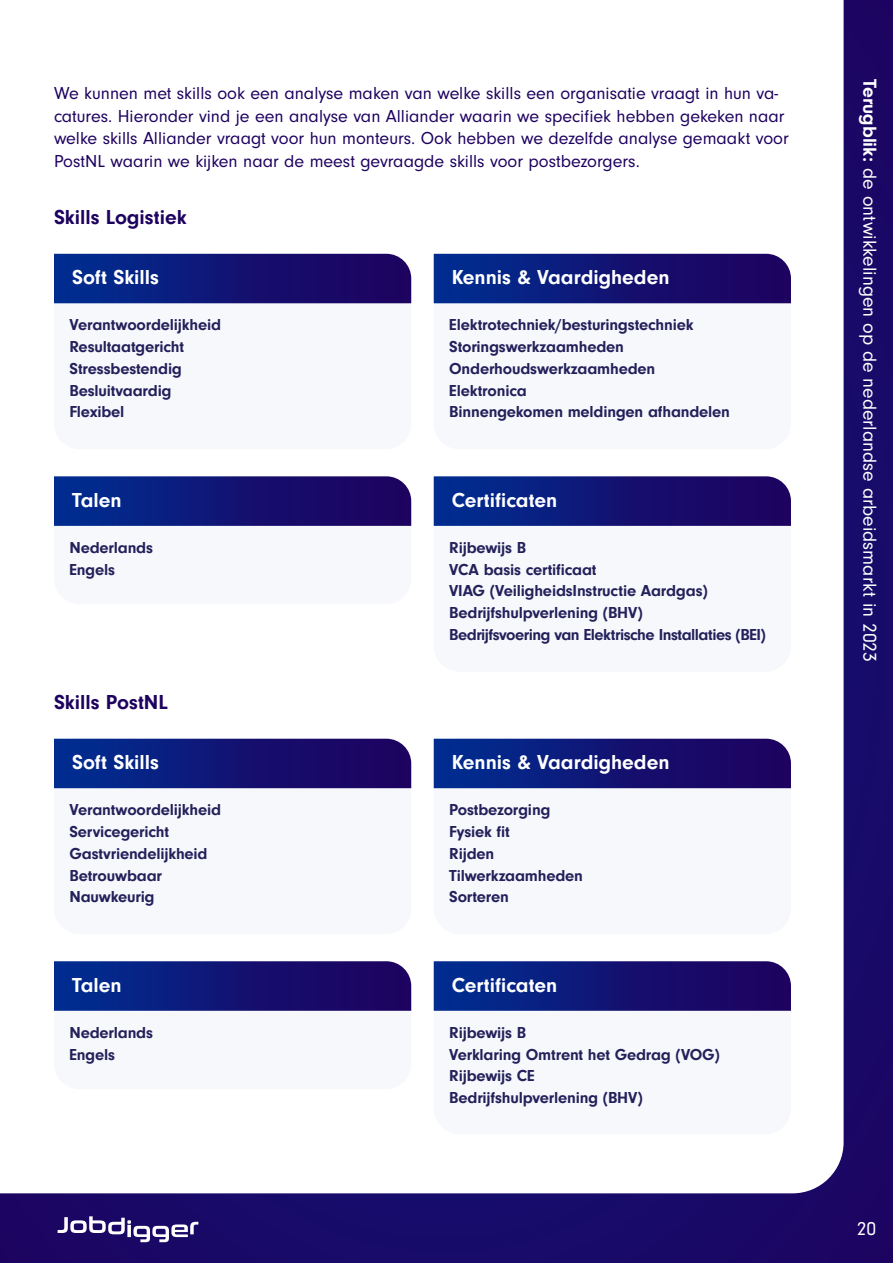
<style>
.page{position:relative;width:893px;height:1263px;background:#180a68}
.page>*{position:absolute;margin:0;border:0;box-sizing:border-box;transform-origin:0 0}
.t1{font:700 21px "Neuzeit Gro";color:#fff}
.t2{font:700 21px "Neuzeit Gro";color:#1e025f}
.t3{font:19.5px "Neuzeit Gro";color:#fff}
.Broodtekst{font:18px/22.5px "Neuzeit Gro";color:#1e025f}
.t4{font:700 16.5px "Neuzeit Gro";letter-spacing:-.01em;color:#24205a}
.t5{font:700 16.5px "Neuzeit Gro";letter-spacing:-.03em;color:#24205a}
.s1{font-weight:700}
</style>
<div class="page">
<div style="left:0;top:0;width:844px;height:1193px;background:#fff"></div>
<svg style="left:58px;top:1216px;width:140px;height:26px"></svg>
<div style="left:54px;top:303px;width:357px;height:146px;background:#f6f8fc"></div>
<div style="left:54px;top:738px;width:357px;height:196px;background:#f6f8fc"></div>
<div style="left:434px;top:303px;width:357px;height:146px;background:#f6f8fc"></div>
<div style="left:434px;top:738px;width:357px;height:196px;background:#f6f8fc"></div>
<div style="left:434px;top:526px;width:357px;height:146px;background:#f6f8fc"></div>
<div style="left:434px;top:1011px;width:357px;height:123px;background:#f6f8fc"></div>
<svg style="left:54px;top:254px;width:357px;height:49px"></svg>
<svg style="left:54px;top:739px;width:357px;height:49px"></svg>
<svg style="left:434px;top:254px;width:357px;height:49px"></svg>
<svg style="left:434px;top:739px;width:357px;height:49px"></svg>
<svg style="left:434px;top:476px;width:357px;height:50px"></svg>
<svg style="left:434px;top:961px;width:357px;height:50px"></svg>
<div style="left:54px;top:526px;width:357px;height:78px;background:#f6f8fc"></div>
<div style="left:54px;top:1011px;width:357px;height:78px;background:#f6f8fc"></div>
<svg style="left:54px;top:476px;width:357px;height:50px"></svg>
<svg style="left:54px;top:961px;width:357px;height:50px"></svg>
<p class="Broodtekst" style="left:54px;top:82px;width:736px">We kunnen met skills ook een analyse maken van welke skills een organisatie vraagt in hun va&shy;catures. Hieronder vind je een analyse van Alliander waarin we specifiek hebben gekeken naar welke skills Alliander vraagt voor hun monteurs. Ook hebben we dezelfde analyse gemaakt voor PostNL waarin we kijken naar de meest gevraagde skills voor postbezorgers.</p>
<p class="t2" style="left:54px;top:205px;width:134px">Skills Logistiek</p>
<p class="t1" style="left:72px;top:265px;width:88px">Soft Skills</p>
<p class="t1" style="left:452px;top:265px;width:219px">Kennis &amp; Vaardigheden</p>
<p class="t4" style="left:69px;top:316px;width:153px">Verantwoordelijkheid</p>
<p class="t4" style="left:69px;top:337px;width:116px">Resultaatgericht</p>
<p class="t4" style="left:69px;top:359px;width:114px">Stressbestendig</p>
<p class="t4" style="left:69px;top:381px;width:104px">Besluitvaardig</p>
<p class="t4" style="left:69px;top:403px;width:56px">Flexibel</p>
<p class="t4" style="left:449px;top:316px;width:246px">Elektrotechniek/besturingstechniek</p>
<p class="t4" style="left:449px;top:337px;width:176px">Storingswerkzaamheden</p>
<p class="t4" style="left:449px;top:359px;width:208px">Onderhoudswerkzaamheden</p>
<p class="t4" style="left:449px;top:381px;width:79px">Elektronica</p>
<p class="t4" style="left:449px;top:403px;width:282px">Binnengekomen meldingen afhandelen</p>
<p class="t1" style="left:72px;top:488px;width:51px">Talen</p>
<p class="t1" style="left:452px;top:488px;width:107px">Certificaten</p>
<p class="t4" style="left:69px;top:538px;width:85px">Nederlands</p>
<p class="t4" style="left:69px;top:560px;width:47px">Engels</p>
<p class="t4" style="left:449px;top:538px;width:79px">Rijbewijs B</p>
<p class="t4" style="left:449px;top:560px;width:149px">VCA basis certificaat</p>
<p class="t4" style="left:449px;top:582px;width:260px">VIAG (VeiligheidsInstructie Aardgas)</p>
<p class="t4" style="left:449px;top:603px;width:195px">Bedrijfshulpverlening (BHV)</p>
<p class="t5" style="left:449px;top:625px;width:318px">Bedrijfsvoering van Elektrische Installaties (BEI)</p>
<p class="t2" style="left:54px;top:690px;width:115px">Skills PostNL</p>
<p class="t1" style="left:72px;top:750px;width:88px">Soft Skills</p>
<p class="t1" style="left:452px;top:750px;width:219px">Kennis &amp; Vaardigheden</p>
<p class="t4" style="left:69px;top:801px;width:153px">Verantwoordelijkheid</p>
<p class="t4" style="left:69px;top:822px;width:101px">Servicegericht</p>
<p class="t4" style="left:69px;top:844px;width:140px">Gastvriendelijkheid</p>
<p class="t4" style="left:69px;top:866px;width:94px">Betrouwbaar</p>
<p class="t4" style="left:69px;top:888px;width:87px">Nauwkeurig</p>
<p class="t4" style="left:449px;top:801px;width:103px">Postbezorging</p>
<p class="t4" style="left:449px;top:822px;width:62px">Fysiek fit</p>
<p class="t4" style="left:449px;top:844px;width:47px">Rijden</p>
<p class="t4" style="left:449px;top:866px;width:135px">Tilwerkzaamheden</p>
<p class="t4" style="left:449px;top:888px;width:61px">Sorteren</p>
<p class="t1" style="left:72px;top:973px;width:51px">Talen</p>
<p class="t1" style="left:452px;top:973px;width:107px">Certificaten</p>
<p class="t4" style="left:69px;top:1023px;width:85px">Nederlands</p>
<p class="t4" style="left:69px;top:1045px;width:47px">Engels</p>
<p class="t4" style="left:449px;top:1023px;width:79px">Rijbewijs B</p>
<p class="t4" style="left:449px;top:1045px;width:272px">Verklaring Omtrent het Gedrag (VOG)</p>
<p class="t4" style="left:449px;top:1067px;width:87px">Rijbewijs CE</p>
<p class="t4" style="left:449px;top:1088px;width:195px">Bedrijfshulpverlening (BHV)</p>
<p class="t3" style="left:880px;top:79px;width:585px;rotate:90deg"><span class="s1">Terugblik:</span> de ontwikkelingen op de nederlandse arbeidsmarkt in 2023</p>
<p class="t3" style="left:857px;top:1218px;width:21px">20</p>
</div>
